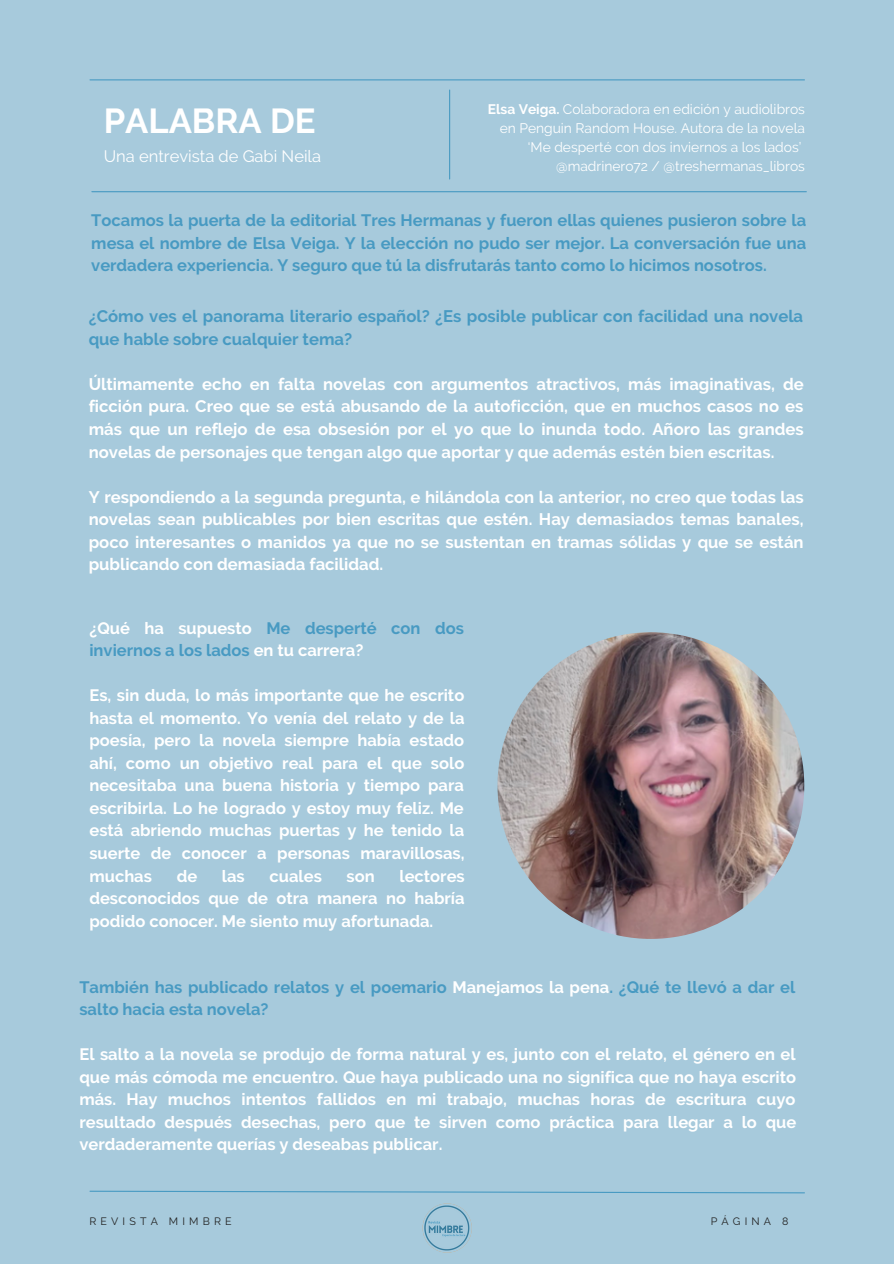
<style>
.page{position:relative;width:894px;height:1264px;background:#fff}
.page>*{position:absolute;margin:0;border:0;box-sizing:border-box;transform-origin:0 0}
.t1{font:700 34.5px "Raleway";color:#fff}
.t2{font:700 16.65px/22.5px "Raleway";color:#fff;text-align:justify}
.t3{font:700 16.65px/22.5px "Raleway";color:#489ac2}
.t4{font:700 16.5px/22.5px "Raleway";color:#fff;text-align:justify}
.t5{font:700 16.5px/22.5px "Raleway";color:#489ac2}
.t6{font:16.5px "Raleway";color:#fff}
.t7{font:13.8px/19.2px "Raleway";color:#fff;text-align:right}
.t8{font:10.65px "Raleway";letter-spacing:.39em;color:#222}
.s1{font-weight:700}
.s2{color:#fff}
</style>
<div class="page">
<div style="left:0;top:0;width:893px;height:1263px;background:#a7cadc"></div>
<hr style="left:90px;top:79px;width:714px;height:1px;background:#489ac2">
<hr style="left:92px;top:191px;width:714px;height:1px;background:#489ac2">
<hr style="left:449px;top:90px;width:1px;height:89px;background:#489ac2">
<svg style="left:89px;top:1190px;width:716px;height:3px"></svg>
<img style="left:497px;top:632px;width:306px;height:306px;border-radius:50%">
<img style="left:422px;top:1203px;width:49px;height:49px;border-radius:50%">
<h1 class="t1" style="left:104px;top:100px;width:213px">PALABRA DE</h1>
<p class="t6" style="left:104px;top:147px;width:219px">Una entrevista de Gabi Neila</p>
<p class="t7" style="left:488px;top:99px;width:318px"><span class="s1">Elsa Veiga.</span> Colaboradora en edición y audiolibros en Penguin Random House. Autora de la novela ‘Me desperté con dos inviernos a los lados’ @madrinero72 / @treshermanas_libros</p>
<p class="t5" style="left:91px;top:209px;width:716px;text-align:justify">Tocamos la puerta de la editorial Tres Hermanas y fueron ellas quienes pusieron sobre la mesa el nombre de Elsa Veiga. Y la elección no pudo ser mejor. La conversación fue una verdadera experiencia. Y seguro que tú la disfrutarás tanto como lo hicimos nosotros.</p>
<p class="t3" style="left:89px;top:305px;width:715px">¿Cómo ves el panorama literario español? ¿Es posible publicar con facilidad una novela que hable sobre cualquier tema?</p>
<p class="t2" style="left:89px;top:373px;width:716px">Últimamente echo en falta novelas con argumentos atractivos, más imaginativas, de ficción pura. Creo que se está abusando de la autoficción, que en muchos casos no es más que un reflejo de esa obsesión por el yo que lo inunda todo. Añoro las grandes novelas de personajes que tengan algo que aportar y que además estén bien escritas.</p>
<p class="t2" style="left:89px;top:485px;width:716px">Y respondiendo a la segunda pregunta, e hilándola con la anterior, no creo que todas las novelas sean publicables por bien escritas que estén. Hay demasiados temas banales, poco interesantes o manidos ya que no se sustentan en tramas sólidas y que se están publicando con demasiada facilidad.</p>
<p class="t5" style="left:89px;top:616px;width:376px"><span class="s2">¿Qué ha supuesto</span> Me desperté con dos inviernos a los lados <span class="s2">en tu carrera?</span></p>
<p class="t4" style="left:89px;top:684px;width:376px">Es, sin duda, lo más importante que he escrito hasta el momento. Yo venía del relato y de la poesía, pero la novela siempre había estado ahí, como un objetivo real para el que solo necesitaba una buena historia y tiempo para escribirla. Lo he logrado y estoy muy feliz. Me está abriendo muchas puertas y he tenido la suerte de conocer a personas maravillosas, muchas</p>
<p class="t4" style="left:89px;top:864px;width:377px;text-indent:310px">lectores desconocidos que de otra manera no habría podido conocer. Me siento muy afortunada.</p>
<p class="t4" style="left:177px;top:864px;width:22px">de</p>
<p class="t4" style="left:222px;top:864px;width:24px">las</p>
<p class="t4" style="left:269px;top:864px;width:54px">cuales</p>
<p class="t4" style="left:346px;top:864px;width:30px">son</p>
<p class="t5" style="left:79px;top:975px;width:717px">También has publicado relatos y el poemario <span class="s2">Manejamos la pena</span>. ¿Qué te llevó a dar el salto hacia esta novela?</p>
<p class="t4" style="left:79px;top:1043px;width:718px">El salto a la novela se produjo de forma natural y es, junto con el relato, el género en el que más cómoda me encuentro. Que haya publicado una no significa que no haya escrito más. Hay muchos intentos fallidos en mi trabajo, muchas horas de escritura cuyo resultado después desechas, pero que te sirven como práctica para llegar a lo que verdaderamente querías y deseabas publicar.</p>
<p class="t8" style="left:89px;top:1214px;width:144px">REVISTA MIMBRE</p>
<p class="t8" style="left:710px;top:1214px;width:79px">PÁGINA 8</p>
</div>
